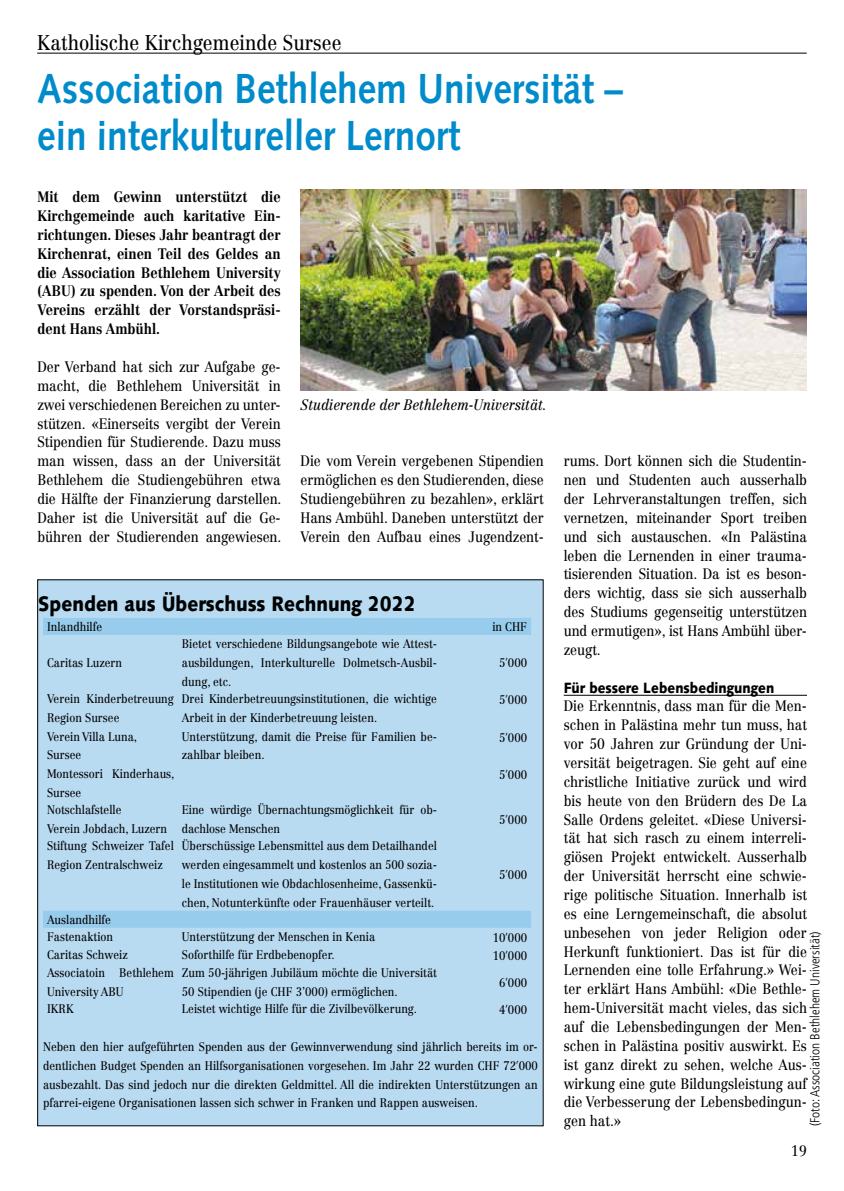
<style>
.page{position:relative;width:844px;height:1191px;background:#fff}
.page>*{position:absolute;margin:0;border:0;box-sizing:border-box;transform-origin:0 0}
.t1{font:700 42px/47.2px "Syntax LT Std";color:#008bcb;scale:.88 1}
.t2{font:900 21px "Syntax LT Std";color:#000;scale:.88 1}
.t3{font:21px "Centennial LT Std";color:#000;scale:.88 1}
.t4{font:14.88px/18.9px "Centennial LT Std";letter-spacing:-.005em;color:#000;text-align:justify;scale:.88 1}
.t5{font:700 14.88px/18.9px "Centennial LT Std";color:#000;text-align:justify;scale:.88 1}
.t6{font:italic 14.88px "Centennial LT Std";color:#000;scale:.88 1}
.t7{font:900 14.88px "Syntax LT Std";color:#000;scale:.88 1}
.t8{font:300 condensed 13.12px "Frutiger LT Std";color:#000}
.t9{font:12.25px/18.9px "Centennial LT Std";color:#000;scale:.88 1}
.s1{font-family:"Futura Std";font-weight:300;font-stretch:condensed}
</style>
<div class="page">
<hr style="left:563px;top:695px;width:243px;height:1px;background:#000">
<hr style="left:37px;top:53px;width:769px;height:1px;background:#000">
<div style="left:38px;top:580px;width:505px;height:545px;background:#b9dbf2"></div>
<div style="left:43px;top:618px;width:488px;height:17px;background:#98ccec"></div>
<div style="left:43px;top:910px;width:488px;height:17px;background:#98ccec"></div>
<img style="left:300px;top:190px;width:506px;height:201px">
<h2 class="t3" style="left:37px;top:30px;width:347px">Katholische Kirchgemeinde Sursee</h2>
<h1 class="t1" style="left:37px;top:65px;width:666px">Association Bethlehem Universität – ein interkultureller Lernort</h1>
<p class="t5" style="left:37px;top:187px;width:278px">Mit dem Gewinn unterstützt die Kirchgemeinde auch karitative Ein&shy;richtungen. Dieses Jahr beantragt der Kirchenrat, einen Teil des Geldes an die Association Bethlehem University (ABU) zu spenden. Von der Arbeit des Vereins erzählt der Vorstandspräsi&shy;dent Hans Ambühl.</p>
<p class="t4" style="left:37px;top:357px;width:279px">Der Verband hat sich zur Aufgabe ge&shy;macht, die Bethlehem Universität in zwei verschiedenen Bereichen zu unter&shy;stützen. «Einerseits vergibt der Verein Stipendien für Studierende. Dazu muss man wissen, dass an der Universität Bethlehem die Studiengebühren etwa die Hälfte der Finanzierung darstellen.<br>Daher ist die Universität auf die Ge&shy;bühren der Studierenden angewiesen.</p>
<p class="t6" style="left:300px;top:395px;width:281px">Studierende der Bethlehem-Universität.</p>
<p class="t4" style="left:300px;top:451px;width:278px">Die vom Verein vergebenen Stipendien ermöglichen es den Studierenden, diese Studiengebühren zu bezahlen», erklärt Hans Ambühl. Daneben unterstützt der Verein den Aufbau eines Jugendzent-</p>
<p class="t4" style="left:563px;top:451px;width:278px">rums. Dort können sich die Studentin&shy;nen und Studenten auch ausserhalb der Lehrveranstaltungen treffen, sich vernetzen, miteinander Sport treiben und sich austauschen. «In Palästina leben die Lernenden in einer trauma&shy;tisierenden Situation. Da ist es beson&shy;ders wichtig, dass sie sich ausserhalb des Studiums gegenseitig unterstützen und ermutigen», ist Hans Ambühl über&shy;zeugt.</p>
<p class="t7" style="left:563px;top:678px;width:241px">Für bessere Lebensbedingungen</p>
<p class="t4" style="left:563px;top:696px;width:278px">Die Erkenntnis, dass man für die Men&shy;schen in Palästina mehr tun muss, hat vor 50 Jahren zur Gründung der Uni&shy;versität beigetragen. Sie geht auf eine christliche Initiative zurück und wird bis heute von den Brüdern des De La Salle Ordens geleitet. «Diese Universi&shy;tät hat sich rasch zu einem interreli&shy;giösen Projekt entwickelt. Ausserhalb der Universität herrscht eine schwie&shy;rige politische Situation. Innerhalb ist es eine Lerngemeinschaft, die absolut unbesehen von jeder Religion oder Herkunft funktioniert. Das ist für die Lernenden eine tolle Erfahrung.» Wei&shy;ter erklärt Hans Ambühl: «Die Bethle&shy;hem-Universität macht vieles, das sich auf die Lebensbedingungen der Men&shy;schen in Palästina positiv auswirkt. Es ist ganz direkt zu sehen, welche Aus&shy;wirkung eine gute Bildungsleistung auf die Verbesserung der Lebensbedingun&shy;gen hat.»</p>
<h2 class="t2" style="left:38px;top:591px;width:430px">Spenden aus Überschuss Rechnung 2022</h2>
<p class="t9" style="left:47px;top:617px;width:64px">Inlandhilfe</p>
<p class="t9" style="left:492px;top:617px;width:41px">in CHF</p>
<p class="t9" style="left:47px;top:653px;width:87px">Caritas Luzern</p>
<p class="t9" style="left:182px;top:634px;width:291px;text-align:justify">Bietet verschiedene Bildungsangebote wie Attest&shy;ausbildungen, Interkulturelle Dolmetsch-Ausbil&shy;dung, etc.</p>
<p class="t9" style="left:499px;top:653px;width:33px">5<span class="s1">’</span>000</p>
<p class="t9" style="left:47px;top:689px;width:146px">Verein Kinderbetreuung<br>Region Sursee<br>Verein Villa Luna,<br>Sursee<br>Montessori Kinderhaus,<br>Sursee</p>
<p class="t9" style="left:182px;top:689px;width:291px">Drei Kinderbetreuungsinstitutionen, die wichtige Arbeit in der Kinderbetreuung leisten.<br>Unterstützung, damit die Preise für Familien be&shy;zahlbar bleiben.</p>
<p class="t9" style="left:499px;top:690px;width:33px">5<span class="s1">’</span>000</p>
<p class="t9" style="left:499px;top:728px;width:33px">5<span class="s1">’</span>000</p>
<p class="t9" style="left:499px;top:765px;width:33px">5<span class="s1">’</span>000</p>
<p class="t9" style="left:47px;top:800px;width:138px">Notschlafstelle<br>Verein Jobdach, Luzern</p>
<p class="t9" style="left:182px;top:800px;width:291px">Eine würdige Übernachtungsmöglichkeit für ob&shy;dachlose Menschen</p>
<p class="t9" style="left:499px;top:810px;width:33px">5<span class="s1">’</span>000</p>
<p class="t9" style="left:47px;top:836px;width:146px">Stiftung Schweizer Tafel<br>Region Zentralschweiz</p>
<p class="t9" style="left:182px;top:836px;width:291px;text-align:justify">Überschüssige Lebensmittel aus dem Detailhandel werden eingesammelt und kostenlos an 500 sozia&shy;le Institutionen wie Obdachlosenheime, Gassenkü&shy;chen, Notunterkünfte oder Frauenhäuser verteilt.</p>
<p class="t9" style="left:499px;top:865px;width:33px">5<span class="s1">’</span>000</p>
<p class="t9" style="left:47px;top:910px;width:77px;line-height:17.5px">Auslandhilfe<br>Fastenaktion</p>
<p class="t8" style="left:807px;top:1126px;width:197px;rotate:-90deg">(Foto: Association Bethlehem Universität)</p>
<p class="t9" style="left:182px;top:927px;width:221px">Unterstützung der Menschen in Kenia</p>
<p class="t9" style="left:492px;top:928px;width:41px">10<span class="s1">’</span>000</p>
<p class="t9" style="left:47px;top:945px;width:93px">Caritas Schweiz</p>
<p class="t9" style="left:182px;top:945px;width:175px">Soforthilfe für Erdbebenopfer.</p>
<p class="t9" style="left:492px;top:946px;width:41px">10<span class="s1">’</span>000</p>
<p class="t9" style="left:47px;top:963px;width:146px">Associatoin Bethlehem<br>University ABU</p>
<p class="t9" style="left:182px;top:963px;width:291px">Zum 50-jährigen Jubiläum möchte die Universität<br>50 Stipendien (je CHF 3’000) ermöglichen.</p>
<p class="t9" style="left:499px;top:973px;width:33px">6<span class="s1">’</span>000</p>
<p class="t9" style="left:47px;top:999px;width:32px">IKRK</p>
<p class="t9" style="left:182px;top:999px;width:269px">Leistet wichtige Hilfe für die Zivilbevölkerung.</p>
<p class="t9" style="left:499px;top:1000px;width:33px">4<span class="s1">’</span>000</p>
<p class="t9" style="left:43px;top:1037px;width:563px;text-align:justify">Neben den hier aufgeführten Spenden aus der Gewinnverwendung sind jährlich bereits im or&shy;dentlichen Budget Spenden an Hilfsorganisationen vorgesehen. Im Jahr 22 wurden CHF 72<span class="s1">’</span>000 ausbezahlt. Das sind jedoch nur die direkten Geldmittel. All die indirekten Unterstützungen an pfarrei-eigene Organisationen lassen sich schwer in Franken und Rappen ausweisen.</p>
<p class="t4" style="left:791px;top:1141px;width:19px">19</p>
</div>
